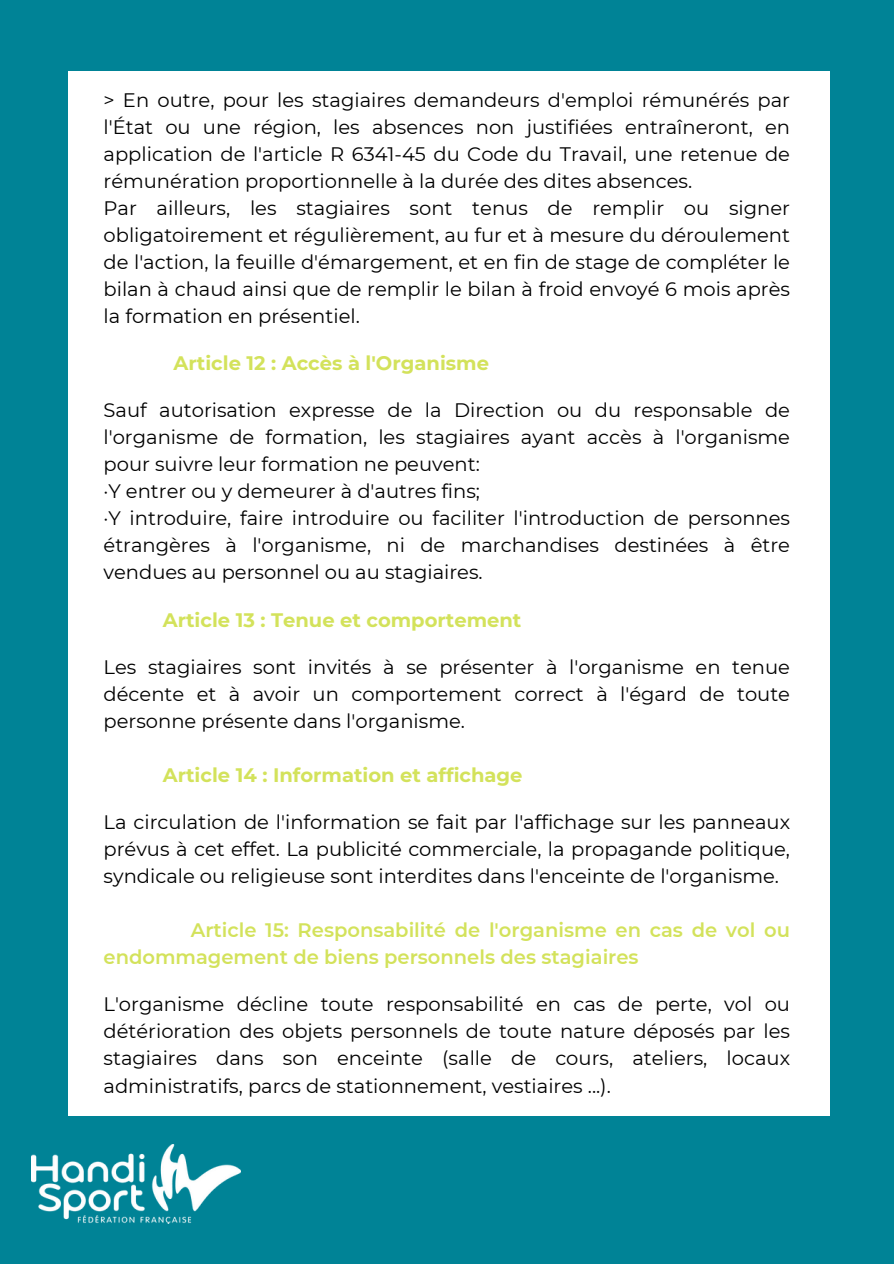
<style>
.page{position:relative;width:894px;height:1264px;background:#fff}
.page>*{position:absolute;margin:0;border:0;box-sizing:border-box;transform-origin:0 0}
.t1{font:19.5px/27px "Montserrat";color:#000;text-align:justify}
.t2{font:600 19.5px/27px "Montserrat";color:#d3e25b}
.t3{font:700 19.5px "Montserrat";color:#d3e25b}
</style>
<div class="page">
<div style="left:0;top:0;width:893px;height:1263px;background:#008396"></div>
<img style="left:31px;top:1144px;width:209px;height:79px">
<div style="left:68px;top:71px;width:761px;height:1044px;background:#fff"></div>
<p class="t1" style="left:103px;top:86px;width:687px">&gt; En outre, pour les stagiaires demandeurs d'emploi rémunérés par l'État ou une région, les absences non justifiées entraîneront, en application de l'article R 6341-45 du Code du Travail, une retenue de rémunération proportionnelle à la durée des dites absences.</p>
<h1 class="t1" style="left:103px;top:194px;width:687px">Par ailleurs, les stagiaires sont tenus de remplir ou signer obligatoirement et régulièrement, au fur et à mesure du déroulement de l'action, la feuille d'émargement, et en fin de stage de compléter le bilan à chaud ainsi que de remplir le bilan à froid envoyé 6 mois après la formation en présentiel.</h1>
<p class="t3" style="left:173px;top:351px;width:317px">Article 12 : Accès à l'Organisme</p>
<p class="t1" style="left:103px;top:396px;width:687px">Sauf autorisation expresse de la Direction ou du responsable de l'organisme de formation, les stagiaires ayant accès à l'organisme pour suivre leur formation ne peuvent:</p>
<p class="t1" style="left:103px;top:477px;width:378px">·Y entrer ou y demeurer à d'autres fins;</p>
<h1 class="t1" style="left:103px;top:504px;width:687px">·Y introduire, faire introduire ou faciliter l'introduction de personnes étrangères à l'organisme, ni de marchandises destinées à être vendues au personnel ou au stagiaires.</h1>
<p class="t3" style="left:163px;top:607px;width:360px">Article 13 : Tenue et comportement</p>
<h1 class="t1" style="left:103px;top:653px;width:687px">Les stagiaires sont invités à se présenter à l'organisme en tenue décente et à avoir un comportement correct à l'égard de toute personne présente dans l'organisme.</h1>
<p class="t3" style="left:163px;top:763px;width:361px">Article 14 : Information et affichage</p>
<h1 class="t1" style="left:103px;top:808px;width:687px">La circulation de l'information se fait par l'affichage sur les panneaux prévus à cet effet. La publicité commerciale, la propagande politique, syndicale ou religieuse sont interdites dans l'enceinte de l'organisme.</h1>
<p class="t2" style="left:103px;top:916px;width:687px;text-indent:87px">Article 15: Responsabilité de l'organisme en cas de vol ou endommagement de biens personnels des stagiaires</p>
<p class="t1" style="left:103px;top:990px;width:687px">L'organisme décline toute responsabilité en cas de perte, vol ou détérioration des objets personnels de toute nature déposés par les stagiaires dans son enceinte (salle de cours, ateliers, locaux administratifs, parcs de stationnement, vestiaires ...).</p>
</div>
